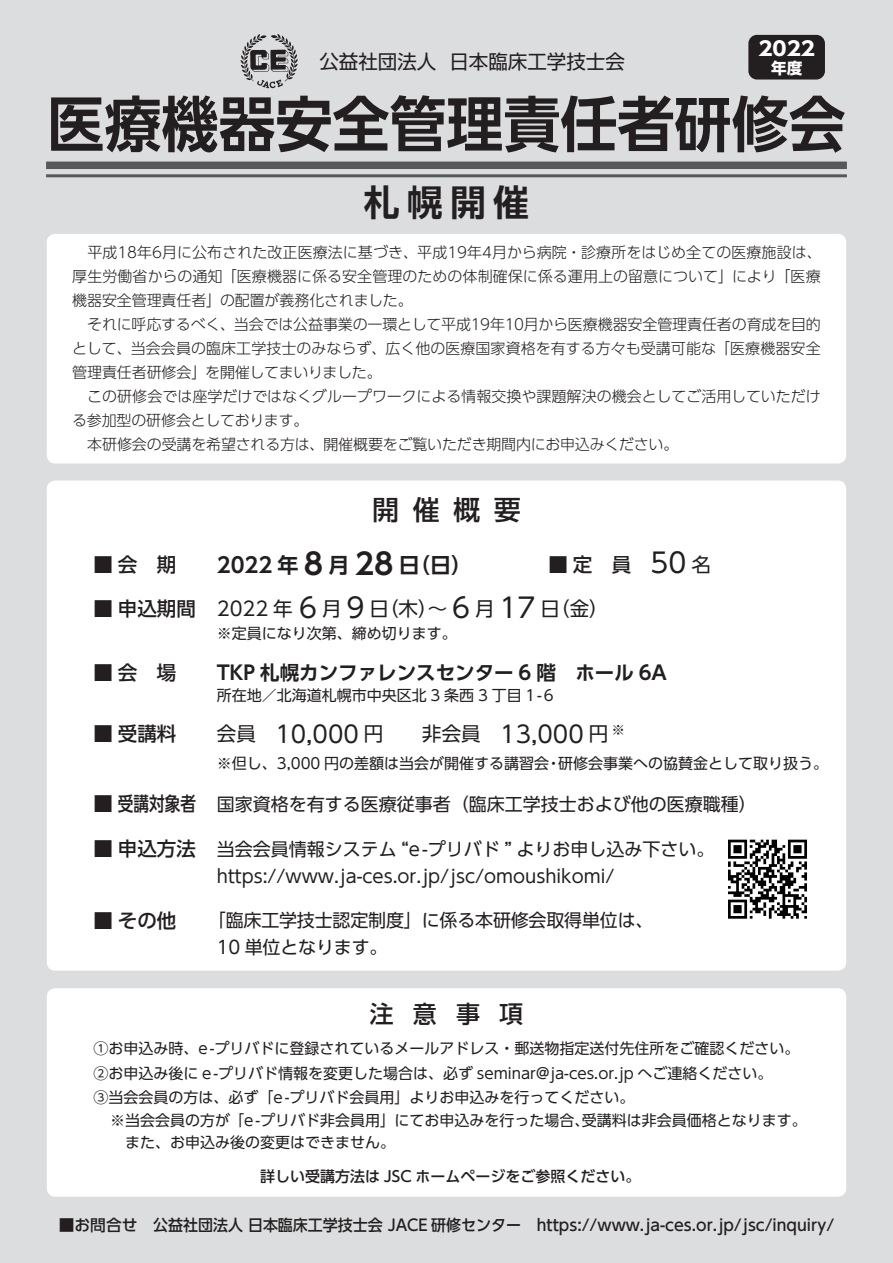
<style>
.page{position:relative;width:893px;height:1263px;background:#dcdddf}
.page>*{position:absolute;margin:0;border:0;box-sizing:border-box;transform-origin:0 0}
.タイトル{font:700 60px "UD Shin Go Pr 6 N De";color:#231f20;scale:.95 1}
.タイトル_開催地{font:700 36px "UD Shin Go Pr 6 N De";color:#231f20}
.申込期間{font:27.3px "UD Shin Go Pr 6 N";color:#231f20}
.t1{font:500 27px "UD Shin Go Pr 6 N";color:#231f20}
.t2{font:500 24px "UD Shin Go Pr 6 N";color:#231f20}
.受講料{font:23.4px "UD Shin Go Pr 6 N";color:#231f20}
.受講期間{font:700 21px "UD Shin Go Pr 6 N De";color:#231f20}
.開催概要_項目{font:500 19.5px "UD Shin Go Pr 6 N";color:#231f20}
.申込期間-2{font:700 19.5px "UD Shin Go Pr 6 N De";color:#231f20}
.申込期間-3{font:19.5px "UD Shin Go Pr 6 N";color:#231f20}
.t3{font:19.5px "Shin Go Pro";color:#231f20}
.t4{font:700 19.5px "UD Shin Go Pr 6 N";color:#fff;scale:1.1 1}
.開催概要_本文{font:18px "UD Shin Go Pr 6 N";color:#231f20}
.t5{font:500 15.75px "UD Shin Go Pr 6 N";color:#231f20}
.t6{font:700 15.6px "UD Shin Go Pr 6 N";color:#fff}
.案内文{font:300 15px/24px "UD Shin Go Pr 6 N";letter-spacing:-.005em;color:#231f20;text-align:justify}
.注意事項_本文{font:15px/22.5px "UD Shin Go Pr 6 N";color:#231f20}
.開催概要_本文-2{font:15px "UD Shin Go Pr 6 N";color:#231f20}
.t7{font:500 15px "UD Shin Go Pr 6 N";color:#231f20}
.s1{font-size:29.4px}
.s2{font-size:19.5px}
.s3{font-size:27.3px}
</style>
<div class="page">
<div style="left:46px;top:162px;width:801px;height:7px;background:#57585a"></div>
<hr style="left:46px;top:174px;width:801px;height:3px;background:#57585a">
<img style="left:240px;top:33px;width:58px;height:56px">
<div style="left:748px;top:35px;width:77px;height:45px;background:#231f20;border-radius:9px"></div>
<div style="left:47px;top:480px;width:799px;height:491px;background:#fff;border-radius:9px"></div>
<div style="left:47px;top:988px;width:799px;height:209px;background:#fff;border-radius:9px"></div>
<svg style="left:728px;top:840px;width:79px;height:79px"></svg>
<div style="left:47px;top:234px;width:799px;height:229px;background:#fff;border-radius:9px"></div>
<p class="t3" style="left:319px;top:46px;width:307px">公益社団法人 日本臨床工学技士会</p>
<p class="t4" style="left:758px;top:33px;width:53px">2022</p>
<p class="t6" style="left:771px;top:56px;width:33px">年度</p>
<p class="タイトル" style="left:47px;top:75px;width:842px">医療機器安全管理責任者研修会</p>
<p class="タイトル_開催地" style="left:364px;top:173px;width:167px">札幌開催</p>
<p class="案内文" style="left:72px;top:240px;width:751px">　平成18年6月に公布された改正医療法に基づき、平成19年4月から病院・診療所をはじめ全ての医療施設は、厚生労働省からの通知「医療機器に係る安全管理のための体制確保に係る運用上の留意について」により「医療機器安全管理責任者」の配置が義務化されました。</p>
<p class="案内文" style="left:72px;top:312px;width:750px">　それに呼応するべく、当会では公益事業の一環として平成19年10月から医療機器安全管理責任者の育成を目的として、当会会員の臨床工学技士のみならず、広く他の医療国家資格を有する方々も受講可能な「医療機器安全管理責任者研修会」を開催してまいりました。</p>
<p class="案内文" style="left:72px;top:384px;width:750px">　この研修会では座学だけではなくグループワークによる情報交換や課題解決の機会としてご活用していただける参加型の研修会としております。</p>
<p class="案内文" style="left:72px;top:432px;width:608px">　本研修会の受講を希望される方は、開催概要をご覧いただき期間内にお申込みください。</p>
<p class="t1" style="left:372px;top:487px;width:150px">開催概要</p>
<p class="開催概要_項目" style="left:94px;top:549px;width:84px">■ 会　期</p>
<p class="受講期間" style="left:217px;top:548px;width:257px">2022 年 <span class="s1">8</span> 月 <span class="s1">28</span> 日（日）</p>
<p class="開催概要_項目" style="left:549px;top:549px;width:84px">■ 定　員</p>
<p class="申込期間" style="left:651px;top:541px;width:62px">50 <span class="s2">名</span></p>
<p class="開催概要_項目" style="left:94px;top:593px;width:104px">■ 申込期間</p>
<p class="申込期間-3" style="left:217px;top:593px;width:393px">2022 年 <span class="s3">6</span> 月 <span class="s3">9</span> 日（木）～ <span class="s3">6</span> 月 <span class="s3">17</span> 日（金）</p>
<p class="開催概要_本文-2" style="left:217px;top:621px;width:241px">※定員になり次第、締め切ります。</p>
<p class="開催概要_項目" style="left:94px;top:656px;width:84px">■ 会　場</p>
<p class="申込期間-2" style="left:217px;top:656px;width:452px">TKP 札幌カンファレンスセンター 6 階　ホール 6A</p>
<p class="開催概要_本文-2" style="left:217px;top:683px;width:338px">所在地／北海道札幌市中央区北 3 条西 3 丁目 1-6</p>
<p class="開催概要_項目" style="left:94px;top:718px;width:84px">■ 受講料</p>
<p class="受講料" style="left:217px;top:715px;width:410px"><span class="s2">会員　</span>10,000 <span class="s2">円　　非会員　</span>13,000 <span class="s2">円</span> <sup>※</sup></p>
<p class="開催概要_本文-2" style="left:217px;top:751px;width:613px">※但し、3,000 円の差額は当会が開催する講習会・研修会事業への協賛金として取り扱う。</p>
<p class="開催概要_項目" style="left:94px;top:788px;width:104px">■ 受講対象者</p>
<p class="開催概要_本文" style="left:217px;top:789px;width:541px">国家資格を有する医療従事者（臨床工学技士および他の医療職種）</p>
<p class="開催概要_項目" style="left:94px;top:832px;width:104px">■ 申込方法</p>
<p class="開催概要_本文" style="left:217px;top:834px;width:499px">当会会員情報システム “e-プリバド ” よりお申し込み下さい。</p>
<p class="開催概要_本文" style="left:217px;top:861px;width:399px">https://www.ja-ces.or.jp/jsc/omoushikomi/</p>
<p class="開催概要_項目" style="left:94px;top:904px;width:84px">■ その他</p>
<p class="開催概要_本文" style="left:208px;top:906px;width:447px">「臨床工学技士認定制度」に係る本研修会取得単位は、</p>
<p class="開催概要_本文" style="left:217px;top:933px;width:172px">10 単位となります。</p>
<p class="t2" style="left:370px;top:994px;width:155px">注意事項</p>
<p class="注意事項_本文" style="left:94px;top:1037px;width:707px">①お申込み時、e-プリバドに登録されているメールアドレス・郵送物指定送付先住所をご確認ください。</p>
<p class="注意事項_本文" style="left:94px;top:1061px;width:681px">②お申込み後に e-プリバド情報を変更した場合は、必ず seminar@ja-ces.or.jp へご連絡ください。</p>
<p class="注意事項_本文" style="left:110px;top:1086px;width:698px;text-indent:-16px">③当会会員の方は、必ず「e-プリバド会員用」よりお申込みを行ってください。<br>※当会会員の方が「e-プリバド非会員用」にてお申込みを行った場合、受講料は非会員価格となります。　また、お申込み後の変更はできません。</p>
<p class="t7" style="left:260px;top:1164px;width:382px">詳しい受講方法は JSC ホームページをご参照ください。</p>
<p class="t5" style="left:59px;top:1212px;width:777px">■お問合せ　公益社団法人 日本臨床工学技士会 JACE 研修センター https://www.ja-ces.or.jp/jsc/inquiry/</p>
</div>
